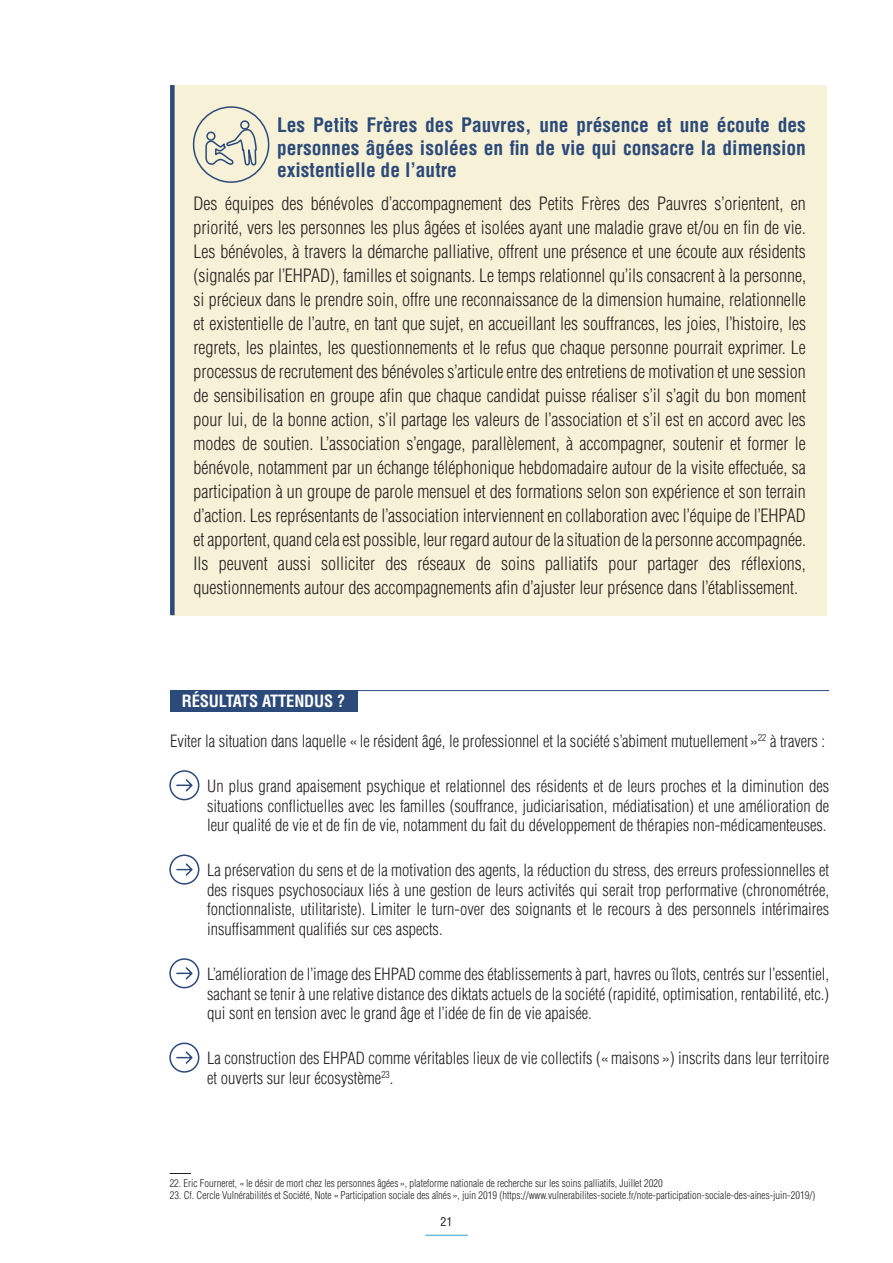
<style>
.page{position:relative;width:893px;height:1263px;background:#fff}
.page>*{position:absolute;margin:0;border:0;box-sizing:border-box;transform-origin:0 0}
.t1{font:700 condensed 19.5px/22.5px "Helvetica LT Std";color:#2b4979;text-align:justify}
.t2{font:300 condensed 18px/24px "Helvetica LT Std";color:#231f20;text-align:justify}
.t3{font:300 condensed 16.5px/19.5px "Helvetica LT Std";color:#231f20;text-align:justify}
.t4{font:700 condensed 16.5px "Helvetica LT Std";letter-spacing:-.01em;color:#fff}
.t5{font:condensed 12px "Helvetica LT Std";color:#231f20}
.t6{font:300 condensed 10.5px "Helvetica LT Std";color:#231f20}
</style>
<div class="page">
<hr style="left:425px;top:1234px;width:43px;height:2px;background:#6bbcdb">
<hr style="left:170px;top:690px;width:659px;height:1px;background:#2b4979">
<div style="left:172px;top:85px;width:655px;height:530px;background:#f7f2d7"></div>
<div style="left:170px;top:85px;width:5px;height:530px;background:#2b4979"></div>
<div style="left:193px;top:106px;width:76px;height:77px;border:2px solid #2b4979;border-radius:50%"></div>
<svg style="left:205px;top:128px;width:52px;height:38px"></svg>
<div style="left:240px;top:120px;width:9px;height:10px;border:2px solid #2b4979;border-radius:50%"></div>
<div style="left:170px;top:690px;width:187px;height:21px;background:#2b4979"></div>
<svg style="left:170px;top:771px;width:29px;height:29px"></svg>
<div style="left:169px;top:770px;width:30px;height:30px;border:2px solid #2b4979;border-radius:50%"></div>
<svg style="left:175px;top:777px;width:19px;height:16px"></svg>
<svg style="left:170px;top:855px;width:29px;height:29px"></svg>
<div style="left:169px;top:854px;width:30px;height:31px;border:2px solid #2b4979;border-radius:50%"></div>
<svg style="left:175px;top:862px;width:19px;height:15px"></svg>
<svg style="left:170px;top:959px;width:29px;height:29px"></svg>
<div style="left:169px;top:958px;width:30px;height:30px;border:2px solid #2b4979;border-radius:50%"></div>
<svg style="left:175px;top:965px;width:19px;height:16px"></svg>
<svg style="left:170px;top:1043px;width:29px;height:29px"></svg>
<div style="left:169px;top:1042px;width:30px;height:31px;border:2px solid #2b4979;border-radius:50%"></div>
<svg style="left:175px;top:1050px;width:19px;height:15px"></svg>
<svg style="left:170px;top:1173px;width:21px;height:1px"></svg>
<p class="t1" style="left:277px;top:114px;width:530px">Les Petits Frères des Pauvres, une présence et une écoute des personnes âgées isolées en fin de vie qui consacre la dimension existentielle de l’autre</p>
<p class="t2" style="left:194px;top:191px;width:614px">Des équipes des bénévoles d’accompagnement des Petits Frères des Pauvres s’orientent, en priorité, vers les personnes les plus âgées et isolées ayant une maladie grave et/ou en fin de vie.<br>Les bénévoles, à travers la démarche palliative, offrent une présence et une écoute aux résidents (signalés par l’EHPAD), familles et soignants. Le temps relationnel qu’ils consacrent à la personne, si précieux dans le prendre soin, offre une reconnaissance de la dimension humaine, relationnelle et existentielle de l’autre, en tant que sujet, en accueillant les souffrances, les joies, l’histoire, les regrets, les plaintes, les questionnements et le refus que chaque personne pourrait exprimer. Le processus de recrutement des bénévoles s’articule entre des entretiens de motivation et une session de sensibilisation en groupe afin que chaque candidat puisse réaliser s’il s’agit du bon moment pour lui, de la bonne action, s’il partage les valeurs de l’association et s’il est en accord avec les modes de soutien. L’association s’engage, parallèlement, à accompagner, soutenir et former le bénévole, notamment par un échange téléphonique hebdomadaire autour de la visite effectuée, sa participation à un groupe de parole mensuel et des formations selon son expérience et son terrain d’action. Les représentants de l’association interviennent en collaboration avec l’équipe de l’EHPAD et apportent, quand cela est possible, leur regard autour de la situation de la personne accompagnée.<br>Ils peuvent aussi solliciter des réseaux de soins palliatifs pour partager des réflexions, questionnements autour des accompagnements afin d’ajuster leur présence dans l’établissement.</p>
<p class="t4" style="left:182px;top:690px;width:165px">RÉSULTATS ATTENDUS ?</p>
<p class="t3" style="left:170px;top:731px;width:657px">Eviter la situation dans laquelle «le résident âgé, le professionnel et la société s’abiment mutuellement»<sup>22</sup> à travers :</p>
<p class="t3" style="left:207px;top:776px;width:623px">Un plus grand apaisement psychique et relationnel des résidents et de leurs proches et la diminution des situations conflictuelles avec les familles (souffrance, judiciarisation, médiatisation) et une amélioration de leur qualité de vie et de fin de vie, notamment du fait du développement de thérapies non-médicamenteuses.</p>
<p class="t3" style="left:207px;top:860px;width:623px">La préservation du sens et de la motivation des agents, la réduction du stress, des erreurs professionnelles et des risques psychosociaux liés à une gestion de leurs activités qui serait trop performative (chronométrée, fonctionnaliste, utilitariste). Limiter le turn-over des soignants et le recours à des personnels intérimaires insuffisamment qualifiés sur ces aspects.</p>
<p class="t3" style="left:207px;top:964px;width:623px">L’amélioration de l’image des EHPAD comme des établissements à part, havres ou îlots, centrés sur l’essentiel, sachant se tenir à une relative distance des diktats actuels de la société (rapidité, optimisation, rentabilité, etc.) qui sont en tension avec le grand âge et l’idée de fin de vie apaisée.</p>
<p class="t3" style="left:207px;top:1048px;width:623px">La construction des EHPAD comme véritables lieux de vie collectifs («maisons ») inscrits dans leur territoire et ouverts sur leur écosystème<sup>23</sup>.</p>
<p class="t6" style="left:170px;top:1177px;width:495px">22. Eric Fourneret, « le désir de mort chez les personnes âgées», plateforme nationale de recherche sur les soins palliatifs, Juillet 2020</p>
<p class="t6" style="left:170px;top:1189px;width:647px">23. Cf. Cercle Vulnérabilités et Société, Note «Participation sociale des aînés », juin 2019 (https://www.vulnerabilites-societe.fr/note-participation-sociale-des-aines-juin-2019/)</p>
<p class="t5" style="left:440px;top:1214px;width:13px">21</p>
</div>
